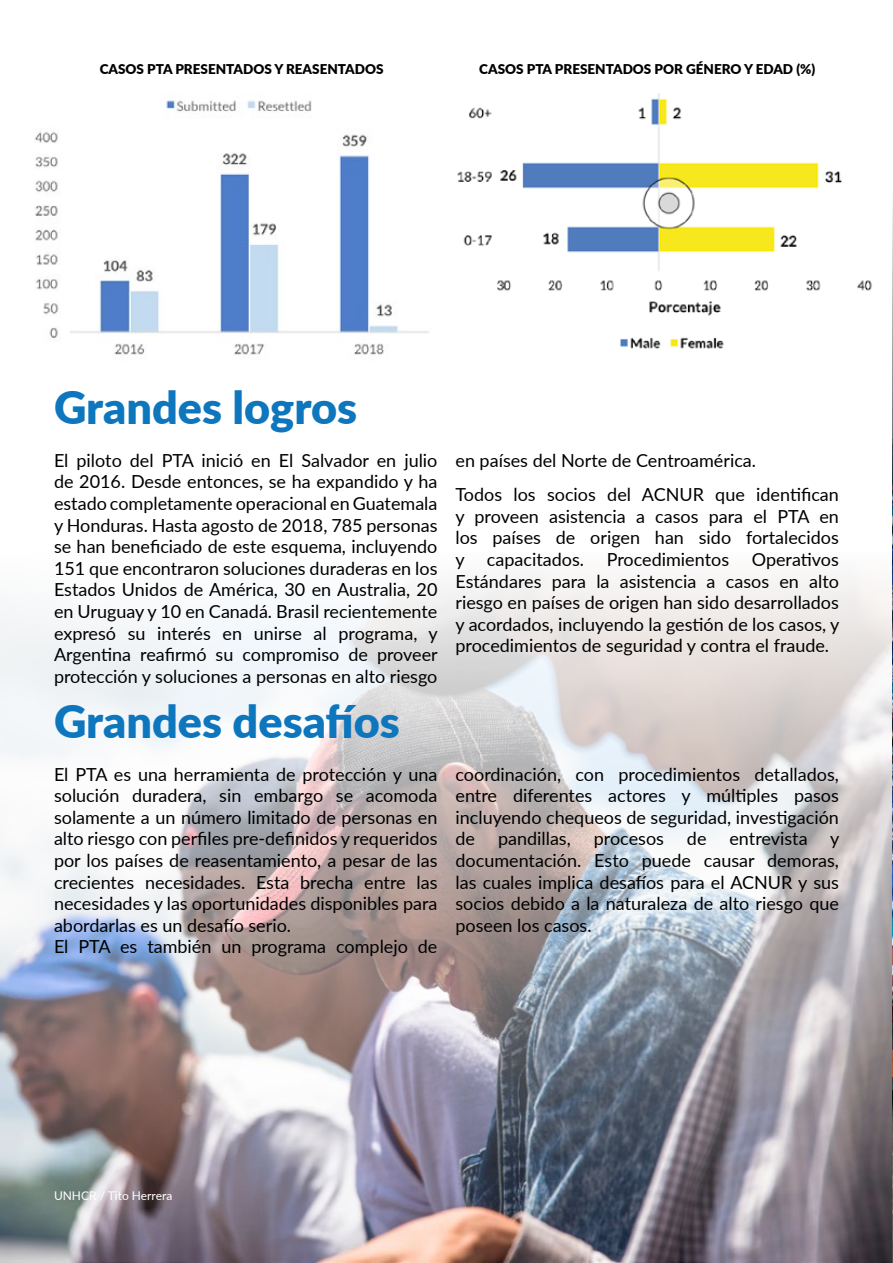
<style>
.page{position:relative;width:893px;height:1263px;background:#fff}
.page>*{position:absolute;margin:0;border:0;box-sizing:border-box;transform-origin:0 0}
.t1{font:900 45px "Lato";color:#0d76bd}
.t2{font:18px/21.6px "Lato";color:#000;text-align:justify}
.t3{font:900 13.5px "Lato";color:#000}
.t4{font:12px "Lato";color:#fff}
</style>
<div class="page">
<img style="left:0;top:577px;width:892px;height:685px">
<img style="left:892px;top:207px;width:1px;height:1056px">
<img style="left:457px;top:94px;width:416px;height:255px">
<img style="left:35px;top:100px;width:394px;height:255px">
<p class="t3" style="left:100px;top:59px;width:285px">CASOS PTA PRESENTADOS Y REASENTADOS</p>
<p class="t3" style="left:479px;top:59px;width:337px">CASOS PTA PRESENTADOS POR GÉNERO Y EDAD (%)</p>
<h1 class="t1" style="left:54px;top:373px;width:305px">Grandes logros</h1>
<p class="t2" style="left:54px;top:449px;width:385px">El piloto del PTA inició en El Salvador en julio de 2016. Desde entonces, se ha expandido y ha estado completamente operacional en Guatemala y Honduras. Hasta agosto de 2018, 785 personas se han beneficiado de este esquema, incluyendo 151 que encontraron soluciones duraderas en los Estados Unidos de América, 30 en Australia, 20 en Uruguay y 10 en Canadá. Brasil recientemente expresó su interés en unirse al programa, y Argentina reafirmó su compromiso de proveer protección y soluciones a personas en alto riesgo</p>
<p class="t2" style="left:455px;top:442px;width:385px;line-height:34.3px">en países del Norte de Centroamérica.<br>Todos los socios del ACNUR que identifican</p>
<p class="t2" style="left:455px;top:505px;width:385px">y proveen asistencia a casos para el PTA en los países de origen han sido fortalecidos y capacitados.</p>
<p class="t2" style="left:607px;top:548px;width:124px">Procedimientos</p>
<p class="t2" style="left:455px;top:548px;width:385px;text-indent:296px">Operativos Estándares para la asistencia a casos en alto riesgo en países de origen han sido desarrollados y acordados, incluyendo la gestión de los casos, y procedimientos de seguridad y contra el fraude.</p>
<h1 class="t1" style="left:54px;top:688px;width:347px">Grandes desafíos</h1>
<p class="t2" style="left:54px;top:762px;width:385px;text-align:left">El PTA es una herramienta de protección y una solución duradera, sin embargo se acomoda solamente a un número limitado de personas en alto riesgo con perfiles pre-definidos y requeridos por los países de reasentamiento, a pesar de las crecientes necesidades. Esta brecha entre las necesidades y las oportunidades disponibles para abordarlas es un desafío serio.<br>El PTA es también un programa complejo de</p>
<p class="t2" style="left:455px;top:762px;width:385px">coordinación, con procedimientos detallados, entre diferentes actores y múltiples pasos incluyendo chequeos de seguridad, investigación de</p>
<p class="t2" style="left:498px;top:827px;width:74px">pandillas,</p>
<p class="t2" style="left:594px;top:827px;width:72px">procesos</p>
<p class="t2" style="left:687px;top:827px;width:21px">de</p>
<p class="t2" style="left:729px;top:827px;width:80px">entrevista</p>
<p class="t2" style="left:455px;top:827px;width:385px;text-indent:375px">y documentación. Esto puede causar demoras, las cuales implica desafíos para el ACNUR y sus socios debido a la naturaleza de alto riesgo que poseen los casos.</p>
<p class="t4" style="left:54px;top:1187px;width:120px">UNHCR / Tito Herrera</p>
</div>
